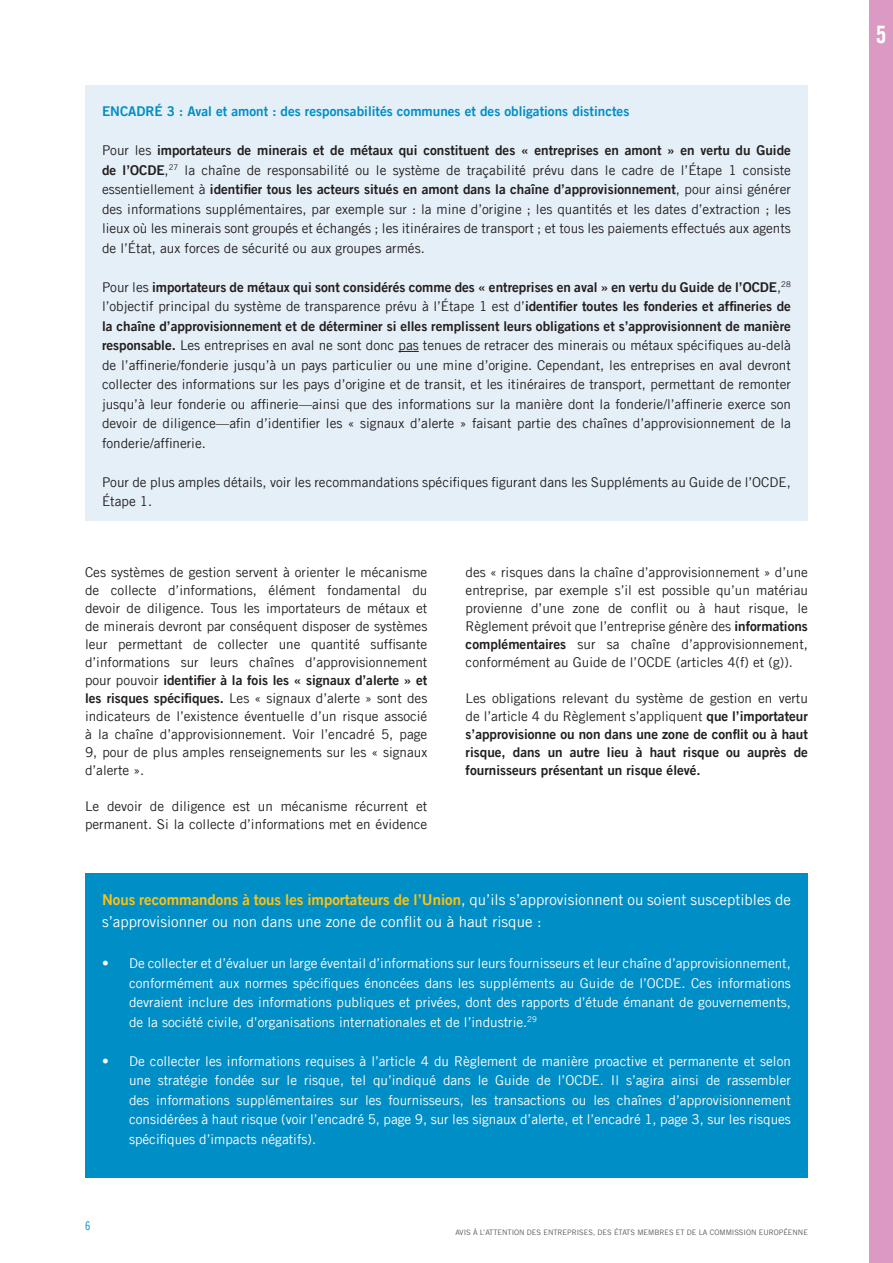
<style>
.page{position:relative;width:893px;height:1263px;background:#fff}
.page>*{position:absolute;margin:0;border:0;box-sizing:border-box;transform-origin:0 0}
.body_copy{font:24px "Amnesty Trade Gothic Bd Cn 20";color:#fff}
.body_copy-2{font:15px/21.8px "Amnesty Trade Gothic";color:#fff}
.body_copy-3{font:13.5px/18px "Amnesty Trade Gothic";color:#231f20;text-align:justify}
.t1{font:13.5px/19.5px "Amnesty Trade Gothic";color:#fff;text-align:justify}
.body_copy-4{font:13.5px/18px "Amnesty Trade Gothic Bd 2";color:#231f20;text-align:justify}
.body_copy-5{font:13.5px "Amnesty Trade Gothic Bd 2";color:#008ec6}
.t2{font:12px "Amnesty Trade Gothic Cn 18";color:#008ec6}
.t3{font:7.5px "Amnesty Trade Gothic";color:#57585a}
.s1{font-family:"Amnesty Trade Gothic Bd 2"}
.s2{font-family:"Amnesty Trade Gothic"}
.s3{font-family:"Amnesty Trade Gothic Bd 2";color:#fec210}
</style>
<div class="page">
<div style="left:85px;top:85px;width:723px;height:435px;background:#e5eff7"></div>
<svg style="left:398px;top:351px;width:21px;height:1px"></svg>
<div style="left:85px;top:873px;width:723px;height:305px;background:#008ec6"></div>
<div style="left:870px;top:0;width:23px;height:1263px;background:#dc99c3"></div>
<p class="body_copy-5" style="left:102px;top:103px;width:529px">ENCADRÉ 3 : Aval et amont : des responsabilités communes et des obligations distinctes</p>
<p class="body_copy-3" style="left:102px;top:140px;width:690px;line-height:19.5px">Pour les <span class="s1">importateurs de minerais et de métaux qui constituent des « entreprises en amont » en vertu du Guide de l’OCDE</span>,<sup>27</sup> la chaîne de responsabilité ou le système de traçabilité prévu dans le cadre de l’Étape 1 consiste essentiellement à <span class="s1">identifier tous les acteurs situés en amont dans la chaîne d’approvisionnement</span>, pour ainsi générer des informations supplémentaires, par exemple sur : la mine d’origine ; les quantités et les dates d’extraction ; les lieux où les minerais sont groupés et échangés ; les itinéraires de transport ; et tous les paiements effectués aux agents de l’État, aux forces de sécurité ou aux groupes armés.</p>
<p class="body_copy-3" style="left:102px;top:277px;width:690px;line-height:19.5px">Pour les <span class="s1">importateurs de métaux qui sont considérés comme des « entreprises en aval » en vertu du Guide de l’OCDE</span>,<sup>28 </sup>l’objectif principal du système de transparence prévu à l’Étape 1 est d’<span class="s1">identifier toutes les fonderies et affineries de la chaîne d’approvisionnement et de déterminer si elles remplissent leurs obligations et s’approvisionnent de manière responsable.</span> Les entreprises en aval ne sont donc pas tenues de retracer des minerais ou métaux spécifiques au-delà de l’affinerie/fonderie jusqu’à un pays particulier ou une mine d’origine. Cependant, les entreprises en aval devront collecter des informations sur les pays d’origine et de transit, et les itinéraires de transport, permettant de remonter jusqu’à leur fonderie ou affinerie—ainsi que des informations sur la manière dont la fonderie/l’affinerie exerce son devoir de diligence—afin d’identifier les « signaux d’alerte » faisant partie des chaînes d’approvisionnement de la fonderie/affinerie.</p>
<p class="body_copy-3" style="left:102px;top:472px;width:690px;line-height:19.5px">Pour de plus amples détails, voir les recommandations spécifiques figurant dans les Suppléments au Guide de l’OCDE,<br>Étape 1.</p>
<p class="body_copy-3" style="left:85px;top:563px;width:344px">Ces systèmes de gestion servent à orienter le mécanisme de collecte d’informations, élément fondamental du devoir de diligence. Tous les importateurs de métaux et de minerais devront par conséquent disposer de systèmes leur permettant de collecter une quantité suffisante d’informations sur leurs chaînes d’approvisionnement pour pouvoir <span class="s1">identifier à la fois les « signaux d’alerte » et les risques spécifiques.</span> Les « signaux d’alerte » sont des indicateurs de l’existence éventuelle d’un risque associé à la chaîne d’approvisionnement. Voir l’encadré 5, page 9, pour de plus amples renseignements sur les « signaux d’alerte ».</p>
<p class="body_copy-3" style="left:85px;top:797px;width:344px">Le devoir de diligence est un mécanisme récurrent et permanent. Si la collecte d’informations met en évidence</p>
<p class="body_copy-3" style="left:466px;top:563px;width:344px">des « risques dans la chaîne d’approvisionnement » d’une entreprise, par exemple s’il est possible qu’un matériau provienne d’une zone de conflit ou à haut risque, le Règlement prévoit que l’entreprise génère des <span class="s1">informations complémentaires</span> sur sa chaîne d’approvisionnement, conformément au Guide de l’OCDE (articles 4(f) et (g)).</p>
<p class="body_copy-4" style="left:466px;top:689px;width:344px"><span class="s2">Les obligations relevant du système de gestion en vertu de l’article 4 du Règlement s’appliquent</span> que l’importateur s’approvisionne ou non dans une zone de conflit ou à haut risque, dans un autre lieu à haut risque ou auprès de fournisseurs présentant un risque élevé.</p>
<p class="body_copy-2" style="left:102px;top:889px;width:690px"><span class="s3">Nous recommandons à tous les importateurs de l’Union</span>, qu’ils s’approvisionnent ou soient susceptibles de s’approvisionner ou non dans une zone de conflit ou à haut risque :</p>
<p class="t1" style="left:129px;top:953px;width:663px;text-indent:-27px">• De collecter et d’évaluer un large éventail d’informations sur leurs fournisseurs et leur chaîne d’approvisionnement, conformément aux normes spécifiques énoncées dans les suppléments au Guide de l’OCDE. Ces informations devraient inclure des informations publiques et privées, dont des rapports d’étude émanant de gouvernements, de la société civile, d’organisations internationales et de l’industrie.<sup>29</sup></p>
<p class="t1" style="left:129px;top:1051px;width:663px;text-indent:-27px">• De collecter les informations requises à l’article 4 du Règlement de manière proactive et permanente et selon une stratégie fondée sur le risque, tel qu’indiqué dans le Guide de l’OCDE. Il s’agira ainsi de rassembler des informations supplémentaires sur les fournisseurs, les transactions ou les chaînes d’approvisionnement considérées à haut risque (voir l’encadré 5, page 9, sur les signaux d’alerte, et l’encadré 1, page 3, sur les risques spécifiques d’impacts négatifs).</p>
<p class="t2" style="left:85px;top:1218px;width:7px">6</p>
<p class="t3" style="left:455px;top:1228px;width:354px">AVIS À L’ATTENTION DES ENTREPRISES, DES ÉTATS MEMBRES ET DE LA COMMISSION EUROPÉENNE</p>
<p class="body_copy" style="left:876px;top:20px;width:12px">5</p>
</div>
